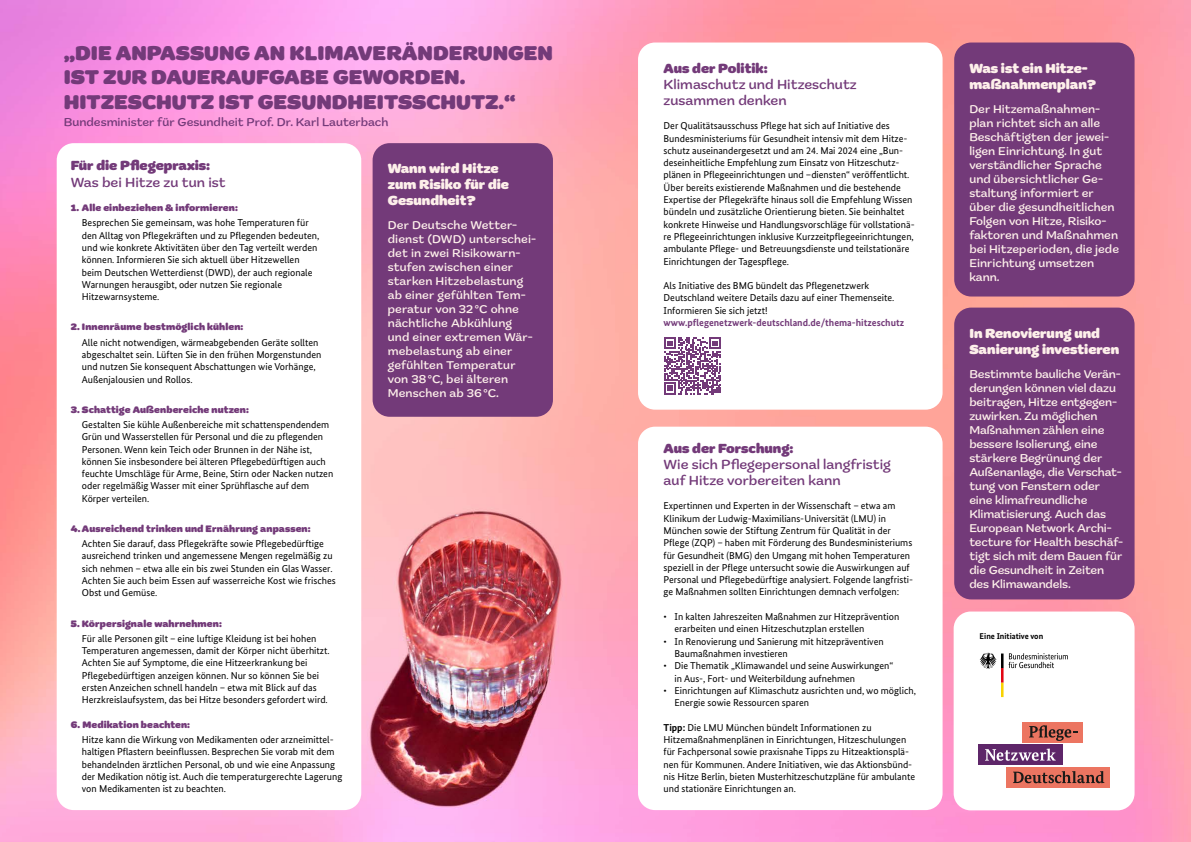
<style>
.page{position:relative;width:1191px;height:842px;background:#fff}
.page>*{position:absolute;margin:0;border:0;box-sizing:border-box;transform-origin:0 0}
.t1{font:900 21.2px/24.2px "Marigny";color:#733a79}
.t2{font:500 14px/16px "Marigny";color:#733a79}
.t3{font:900 14px/16px "Marigny";color:#fdefea}
.t4{font:900 14px "Marigny";color:#733a79}
.t5{font:500 12.1px "Marigny";color:#733a79}
.t6{font:500 12px/14px "Marigny";letter-spacing:-.005em;color:#fdefea}
.t7{font:10px/12.3px "Bundes Sans";color:#000}
.t8{font:900 10px "Marigny";letter-spacing:.01em;color:#733a79}
.t9{font:700 10px "Bundes Sans";color:#733a79}
.t10{font:700 8.4px "Bundes Sans";color:#000}
.s1{font-weight:700}
</style>
<div class="page">
<img style="left:0;top:0;width:1191px;height:842px">
<div style="left:57px;top:143px;width:304px;height:667px;background:#fff;border-radius:17px"></div>
<div style="left:638px;top:427px;width:304px;height:383px;background:#fff;border-radius:17px"></div>
<div style="left:638px;top:43px;width:304px;height:367px;background:#fff;border-radius:17px"></div>
<div style="left:372px;top:143px;width:181px;height:274px;background:#733a79;border-radius:17px"></div>
<div style="left:954px;top:43px;width:180px;height:253px;background:#733a79;border-radius:17px"></div>
<div style="left:954px;top:308px;width:180px;height:291px;background:#733a79;border-radius:17px"></div>
<svg style="left:664px;top:337px;width:57px;height:57px"></svg>
<div style="left:953px;top:611px;width:181px;height:199px;background:#fff;border-radius:17px"></div>
<div style="left:1006px;top:767px;width:103px;height:20px;background:#ec7561"></div>
<svg style="left:1013px;top:771px;width:91px;height:12px"></svg>
<div style="left:1022px;top:723px;width:61px;height:19px;background:#ec7561"></div>
<svg style="left:1029px;top:725px;width:48px;height:16px"></svg>
<div style="left:978px;top:745px;width:84px;height:20px;background:#5e2669"></div>
<svg style="left:985px;top:748px;width:70px;height:13px"></svg>
<svg style="left:979px;top:653px;width:88px;height:44px"></svg>
<p class="t1" style="left:64px;top:42px;width:491px">„DIE ANPASSUNG AN KLIMAVERÄNDERUNGEN<br>IST ZUR DAUERAUFGABE GEWORDEN.<br>HITZESCHUTZ IST GESUNDHEITSSCHUTZ.“</p>
<p class="t5" style="left:64px;top:115px;width:326px">Bundesminister für Gesundheit Prof. Dr. Karl Lauterbach</p>
<p class="t4" style="left:71px;top:157px;width:141px">Für die Pflegepraxis:</p>
<p class="t2" style="left:71px;top:174px;width:156px">Was bei Hitze zu tun ist</p>
<p class="t8" style="left:71px;top:202px;width:168px">1. Alle einbeziehen &amp; informieren:</p>
<p class="t7" style="left:82px;top:217px;width:239px">Besprechen Sie gemeinsam, was hohe Temperaturen für den Alltag von Pflegekräften und zu Pflegenden bedeuten, und wie konkrete Aktivitäten über den Tag verteilt werden können. Informieren Sie sich aktuell über Hitzewellen beim Deutschen Wetterdienst (DWD), der auch regionale Warnungen herausgibt, oder nutzen Sie regionale Hitzewarnsysteme.</p>
<p class="t8" style="left:71px;top:321px;width:174px">2. Innenräume bestmöglich kühlen:</p>
<p class="t7" style="left:82px;top:336px;width:241px">Alle nicht notwendigen, wärmeabgebenden Geräte sollten abgeschaltet sein. Lüften Sie in den frühen Morgenstunden und nutzen Sie konsequent Abschattungen wie Vorhänge, Außenjalousien und Rollos.</p>
<p class="t8" style="left:71px;top:404px;width:179px">3. Schattige Außenbereiche nutzen:</p>
<p class="t7" style="left:82px;top:418px;width:253px">Gestalten Sie kühle Außenbereiche mit schattenspendendem Grün und Wasserstellen für Personal und die zu pflegenden Personen. Wenn kein Teich oder Brunnen in der Nähe ist, können Sie insbesondere bei älteren Pflegebedürftigen auch feuchte Umschläge für Arme, Beine, Stirn oder Nacken nutzen oder regelmäßig Wasser mit einer Sprühflasche auf dem Körper verteilen.</p>
<p class="t8" style="left:71px;top:523px;width:241px">4.Ausreichend trinken und Ernährung anpassen:</p>
<p class="t7" style="left:82px;top:537px;width:255px">Achten Sie darauf, dass Pflegekräfte sowie Pflegebedürftige ausreichend trinken und angemessene Mengen regelmäßig zu sich nehmen – etwa alle ein bis zwei Stunden ein Glas Wasser.<br>Achten Sie auch beim Essen auf wasserreiche Kost wie frisches Obst und Gemüse.</p>
<p class="t8" style="left:71px;top:617px;width:152px">5. Körpersignale wahrnehmen:</p>
<p class="t7" style="left:82px;top:632px;width:249px">Für alle Personen gilt – eine luftige Kleidung ist bei hohen Temperaturen angemessen, damit der Körper nicht überhitzt.<br>Achten Sie auf Symptome, die eine Hitzeerkrankung bei Pflegebedürftigen anzeigen können. Nur so können Sie bei ersten Anzeichen schnell handeln – etwa mit Blick auf das Herzkreislaufsystem, das bei Hitze besonders gefordert wird.</p>
<p class="t8" style="left:71px;top:719px;width:121px">6. Medikation beachten:</p>
<p class="t7" style="left:82px;top:733px;width:262px">Hitze kann die Wirkung von Medikamenten oder arzneimittel&shy;haltigen Pflastern beeinflussen. Besprechen Sie vorab mit dem behandelnden ärztlichen Personal, ob und wie eine Anpassung der Medikation nötig ist. Auch die temperaturgerechte Lagerung von Medikamenten ist zu beachten.</p>
<p class="t3" style="left:388px;top:161px;width:123px">Wann wird Hitze zum Risiko für die<br>Gesundheit?</p>
<p class="t6" style="left:388px;top:218px;width:150px">Der Deutsche Wetter&shy;dienst (DWD) unterschei&shy;det in zwei Risikowarn&shy;stufen zwischen einer starken Hitzebelastung ab einer gefühlten Tem&shy;peratur von 32 °C ohne nächtliche Abkühlung und einer extremen Wär&shy;mebelastung ab einer gefühlten Temperatur von 38 °C, bei älteren<br>Menschen ab 36 °C.</p>
<p class="t4" style="left:663px;top:60px;width:106px">Aus der Politik:</p>
<p class="t2" style="left:663px;top:76px;width:195px">Klimaschutz und Hitzeschutz zusammen denken</p>
<p class="t7" style="left:663px;top:120px;width:253px">Der Qualitätsausschuss Pflege hat sich auf Initiative des Bundesministeriums für Gesundheit intensiv mit dem Hitze&shy;schutz auseinandergesetzt und am 24. Mai 2024 eine „Bun&shy;deseinheitliche Empfehlung zum Einsatz von Hitzeschutz&shy;plänen in Pflegeeinrichtungen und –diensten“ veröffentlicht.<br>Über bereits existierende Maßnahmen und die bestehende Expertise der Pflegekräfte hinaus soll die Empfehlung Wissen bündeln und zusätzliche Orientierung bieten. Sie beinhaltet konkrete Hinweise und Handlungsvorschläge für vollstationä&shy;re Pflegeeinrichtungen inklusive Kurzzeitpflegeeinrichtungen, ambulante Pflege- und Betreuungsdienste und teilstationäre Einrichtungen der Tagespflege.</p>
<p class="t7" style="left:663px;top:279px;width:232px">Als Initiative des BMG bündelt das Pflegenetzwerk<br>Deutschland weitere Details dazu auf einer Themenseite.<br>Informieren Sie sich jetzt!</p>
<p class="t9" style="left:663px;top:316px;width:242px">www.pflegenetzwerk-deutschland.de/thema-hitzeschutz</p>
<p class="t4" style="left:663px;top:440px;width:131px">Aus der Forschung:</p>
<p class="t2" style="left:663px;top:456px;width:229px">Wie sich Pflegepersonal langfristig auf Hitze vorbereiten kann</p>
<p class="t7" style="left:663px;top:500px;width:251px">Expertinnen und Experten in der Wissenschaft – etwa am Klinikum der Ludwig-Maximilians-Universität (LMU) in München sowie der Stiftung Zentrum für Qualität in der Pflege (ZQP) – haben mit Förderung des Bundesministeriums für Gesundheit (BMG) den Umgang mit hohen Temperaturen speziell in der Pflege untersucht sowie die Auswirkungen auf Personal und Pflegebedürftige analysiert. Folgende langfristi&shy;ge Maßnahmen sollten Einrichtungen demnach verfolgen:</p>
<p class="t7" style="left:674px;top:610px;width:226px;text-indent:-11px">• In kalten Jahreszeiten Maßnahmen zur Hitzeprävention erarbeiten und einen Hitzeschutzplan erstellen</p>
<p class="t7" style="left:674px;top:635px;width:211px;text-indent:-11px">• In Renovierung und Sanierung mit hitzepräventiven<br>Baumaßnahmen investieren</p>
<p class="t7" style="left:674px;top:660px;width:220px;text-indent:-11px">• Die Thematik „Klimawandel und seine Auswirkungen“ in Aus-, Fort- und Weiterbildung aufnehmen</p>
<p class="t7" style="left:674px;top:684px;width:243px;text-indent:-11px">• Einrichtungen auf Klimaschutz ausrichten und, wo möglich,<br>Energie sowie Ressourcen sparen</p>
<p class="t7" style="left:663px;top:721px;width:253px"><span class="s1">Tipp:</span> Die LMU München bündelt Informationen zu Hitzemaßnahmenplänen in Einrichtungen, Hitzeschulungen für Fachpersonal sowie praxisnahe Tipps zu Hitzeaktionsplä&shy;nen für Kommunen. Andere Initiativen, wie das Aktionsbünd&shy;nis Hitze Berlin, bieten Musterhitzeschutzpläne für ambulante und stationäre Einrichtungen an.</p>
<p class="t3" style="left:969px;top:61px;width:128px">Was ist ein Hitze&shy;maßnahmenplan?</p>
<p class="t6" style="left:969px;top:102px;width:151px">Der Hitzemaßnahmen&shy;plan richtet sich an alle<br>Beschäftigten der jewei&shy;ligen Einrichtung. In gut verständlicher Sprache und übersichtlicher Ge&shy;staltung informiert er über die gesundheitlichen<br>Folgen von Hitze, Risiko&shy;faktoren und Maßnahmen bei Hitzeperioden, die jede<br>Einrichtung umsetzen kann.</p>
<p class="t3" style="left:969px;top:326px;width:151px">In Renovierung und<br>Sanierung investieren</p>
<p class="t6" style="left:969px;top:367px;width:155px">Bestimmte bauliche Verän&shy;derungen können viel dazu beitragen, Hitze entgegen&shy;zuwirken. Zu möglichen<br>Maßnahmen zählen eine bessere Isolierung, eine stärkere Begrünung der<br>Außenanlage, die Verschat&shy;tung von Fenstern oder eine klimafreundliche<br>Klimatisierung. Auch das<br>European Network Archi&shy;tecture for Health beschäf&shy;tigt sich mit dem Bauen für die Gesundheit in Zeiten des Klimawandels.</p>
<p class="t10" style="left:979px;top:631px;width:65px">Eine Initiative von</p>
</div>
